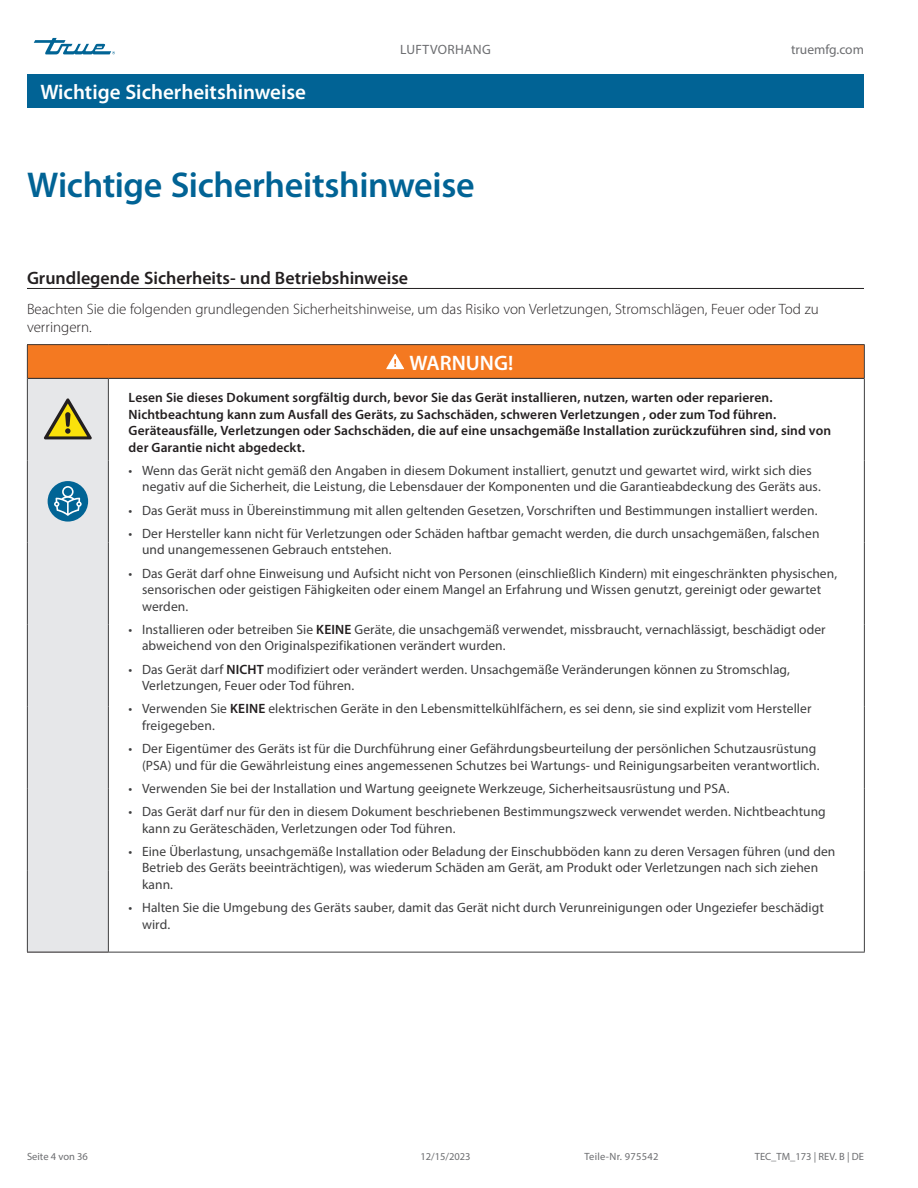
<style>
.page{position:relative;width:918px;height:1188px;background:#fff}
.page>*{position:absolute;margin:0;border:0;box-sizing:border-box;transform-origin:0 0}
.Table_text{font:600 36px "Myriad Pro";letter-spacing:-.01em;color:#016395}
.Title_bar_Page_header{font:600 21px "Myriad Pro";color:#fff}
.Tables_title_bar{font:600 21px "Myriad Pro";color:#fff}
.Subhead_underscore_H1{font:600 18px "Myriad Pro";color:#231f20}
.Body_Text_light_Normal{font:300 15px/18px "Myriad Pro";color:#231f20}
.t1{font:13.5px/16.5px "Myriad Pro";letter-spacing:.005em;color:#3e3e3f}
.Table_text_BOLD{font:600 13.5px/16.5px "Myriad Pro";letter-spacing:.005em;color:#231f20}
.t2{font:13.5px "Myriad Pro";letter-spacing:.01em;color:#6c6d70}
.t3{font:10.5px "Myriad Pro";color:#6c6d70}
.t4{font:10.5px "Myriad Pro";letter-spacing:.025em;color:#6c6d70}
.s1{font-weight:600;color:#231f20}
</style>
<div class="page">
<svg style="left:34px;top:38px;width:81px;height:16px"></svg>
<div style="left:27px;top:74px;width:837px;height:34px;background:#016395"></div>
<div style="left:27px;top:345px;width:837px;height:33px;background:#f47921"></div>
<div style="left:28px;top:379px;width:80px;height:573px;background:#e6e7e9"></div>
<hr style="left:27px;top:344px;width:81px;height:1px;background:#3e3e3f">
<hr style="left:27px;top:345px;width:1px;height:33px;background:#3e3e3f">
<hr style="left:108px;top:344px;width:757px;height:1px;background:#3e3e3f">
<hr style="left:864px;top:345px;width:1px;height:33px;background:#3e3e3f">
<hr style="left:27px;top:378px;width:1px;height:82px;background:#3e3e3f">
<hr style="left:108px;top:379px;width:1px;height:81px;background:#3e3e3f">
<hr style="left:864px;top:378px;width:1px;height:82px;background:#3e3e3f">
<hr style="left:27px;top:460px;width:1px;height:82px;background:#3e3e3f">
<hr style="left:108px;top:460px;width:1px;height:82px;background:#3e3e3f">
<hr style="left:864px;top:460px;width:1px;height:82px;background:#3e3e3f">
<hr style="left:27px;top:542px;width:1px;height:82px;background:#3e3e3f">
<hr style="left:108px;top:542px;width:1px;height:82px;background:#3e3e3f">
<hr style="left:864px;top:542px;width:1px;height:82px;background:#3e3e3f">
<hr style="left:27px;top:624px;width:1px;height:82px;background:#3e3e3f">
<hr style="left:108px;top:624px;width:1px;height:82px;background:#3e3e3f">
<hr style="left:864px;top:624px;width:1px;height:82px;background:#3e3e3f">
<hr style="left:27px;top:706px;width:1px;height:82px;background:#3e3e3f">
<hr style="left:108px;top:706px;width:1px;height:82px;background:#3e3e3f">
<hr style="left:864px;top:706px;width:1px;height:82px;background:#3e3e3f">
<hr style="left:27px;top:788px;width:1px;height:82px;background:#3e3e3f">
<hr style="left:108px;top:788px;width:1px;height:82px;background:#3e3e3f">
<hr style="left:864px;top:788px;width:1px;height:82px;background:#3e3e3f">
<hr style="left:27px;top:870px;width:1px;height:82px;background:#3e3e3f">
<hr style="left:108px;top:870px;width:1px;height:82px;background:#3e3e3f">
<hr style="left:864px;top:870px;width:1px;height:82px;background:#3e3e3f">
<hr style="left:108px;top:952px;width:757px;height:1px;background:#3e3e3f">
<hr style="left:28px;top:378px;width:80px;height:1px;background:#231f20">
<hr style="left:108px;top:378px;width:756px;height:1px;background:#231f20">
<hr style="left:27px;top:952px;width:81px;height:1px;background:#231f20">
<svg style="left:386px;top:354px;width:18px;height:15px"></svg>
<svg style="left:44px;top:398px;width:48px;height:41px;background:#bbb478"></svg>
<div style="left:48px;top:481px;width:40px;height:41px;background:#016495;border-radius:50%"></div>
<svg style="left:54px;top:486px;width:28px;height:30px"></svg>
<hr style="left:27px;top:288px;width:837px;height:1px;background:#231f20">
<p class="Title_bar_Page_header" style="left:40px;top:80px;width:267px">Wichtige Sicherheitshinweise</p>
<p class="t2" style="left:400px;top:42px;width:92px">LUFTVORHANG</p>
<p class="t2" style="left:791px;top:42px;width:74px">truemfg.com</p>
<p class="Table_text" style="left:27px;top:164px;width:449px">Wichtige Sicherheitshinweise</p>
<p class="Subhead_underscore_H1" style="left:27px;top:267px;width:383px">Grundlegende Sicherheits- und Betriebshinweise</p>
<p class="Body_Text_light_Normal" style="left:27px;top:300px;width:793px">Beachten Sie die folgenden grundlegenden Sicherheitshinweise, um das Risiko von Verletzungen, Stromschlägen, Feuer oder Tod zu verringern.</p>
<p class="Tables_title_bar" style="left:409px;top:351px;width:106px">WARNUNG!</p>
<p class="Table_text_BOLD" style="left:129px;top:389px;width:704px">Lesen Sie dieses Dokument sorgfältig durch, bevor Sie das Gerät installieren, nutzen, warten oder reparieren.<br>Nichtbeachtung kann zum Ausfall des Geräts, zu Sachschäden, schweren Verletzungen , oder zum Tod führen.<br>Geräteausfälle, Verletzungen oder Sachschäden, die auf eine unsachgemäße Installation zurückzuführen sind, sind von der Garantie nicht abgedeckt.</p>
<p class="t1" style="left:142px;top:462px;width:680px;text-indent:-14px">• Wenn das Gerät nicht gemäß den Angaben in diesem Dokument installiert, genutzt und gewartet wird, wirkt sich dies negativ auf die Sicherheit, die Leistung, die Lebensdauer der Komponenten und die Garantieabdeckung des Geräts aus.</p>
<p class="t1" style="left:129px;top:502px;width:690px">• Das Gerät muss in Übereinstimmung mit allen geltenden Gesetzen, Vorschriften und Bestimmungen installiert werden.</p>
<p class="t1" style="left:142px;top:525px;width:679px;text-indent:-14px">• Der Hersteller kann nicht für Verletzungen oder Schäden haftbar gemacht werden, die durch unsachgemäßen, falschen und unangemessenen Gebrauch entstehen.</p>
<p class="t1" style="left:142px;top:565px;width:697px;text-indent:-14px">• Das Gerät darf ohne Einweisung und Aufsicht nicht von Personen (einschließlich Kindern) mit eingeschränkten physischen, sensorischen oder geistigen Fähigkeiten oder einem Mangel an Erfahrung und Wissen genutzt, gereinigt oder gewartet werden.</p>
<p class="t1" style="left:142px;top:621px;width:685px;text-indent:-14px">• Installieren oder betreiben Sie <span class="s1">KEINE</span> Geräte, die unsachgemäß verwendet, missbraucht, vernachlässigt, beschädigt oder abweichend von den Originalspezifikationen verändert wurden.</p>
<p class="t1" style="left:142px;top:661px;width:649px;text-indent:-14px">• Das Gerät darf <span class="s1">NICHT</span> modifiziert oder verändert werden. Unsachgemäße Veränderungen können zu Stromschlag,<br>Verletzungen, Feuer oder Tod führen.</p>
<p class="t1" style="left:142px;top:700px;width:671px;text-indent:-14px">• Verwenden Sie <span class="s1">KEINE</span> elektrischen Geräte in den Lebensmittelkühlfächern, es sei denn, sie sind explizit vom Hersteller freigegeben.</p>
<p class="t1" style="left:129px;top:740px;width:693px;text-align:right">• Der Eigentümer des Geräts ist für die Durchführung einer Gefährdungsbeurteilung der persönlichen Schutzausrüstung (PSA) und für die Gewährleistung eines angemessenen Schutzes bei Wartungs- und Reinigungsarbeiten verantwortlich.</p>
<p class="t1" style="left:129px;top:780px;width:602px">• Verwenden Sie bei der Installation und Wartung geeignete Werkzeuge, Sicherheitsausrüstung und PSA.</p>
<p class="t1" style="left:142px;top:803px;width:685px;text-indent:-14px">• Das Gerät darf nur für den in diesem Dokument beschriebenen Bestimmungszweck verwendet werden. Nichtbeachtung kann zu Geräteschäden, Verletzungen oder Tod führen.</p>
<p class="t1" style="left:142px;top:843px;width:695px;text-indent:-14px">• Eine Überlastung, unsachgemäße Installation oder Beladung der Einschubböden kann zu deren Versagen führen (und den<br>Betrieb des Geräts beeinträchtigen), was wiederum Schäden am Gerät, am Produkt oder Verletzungen nach sich ziehen kann.</p>
<p class="t1" style="left:142px;top:899px;width:683px;text-indent:-14px">• Halten Sie die Umgebung des Geräts sauber, damit das Gerät nicht durch Verunreinigungen oder Ungeziefer beschädigt wird.</p>
<p class="t3" style="left:27px;top:1150px;width:63px">Seite 4 von 36</p>
<p class="t3" style="left:420px;top:1150px;width:52px">12/15/2023</p>
<p class="t4" style="left:584px;top:1150px;width:75px">Teile-Nr. 975542</p>
<p class="t3" style="left:755px;top:1150px;width:111px">TEC_TM_173 | REV. B | DE</p>
</div>
